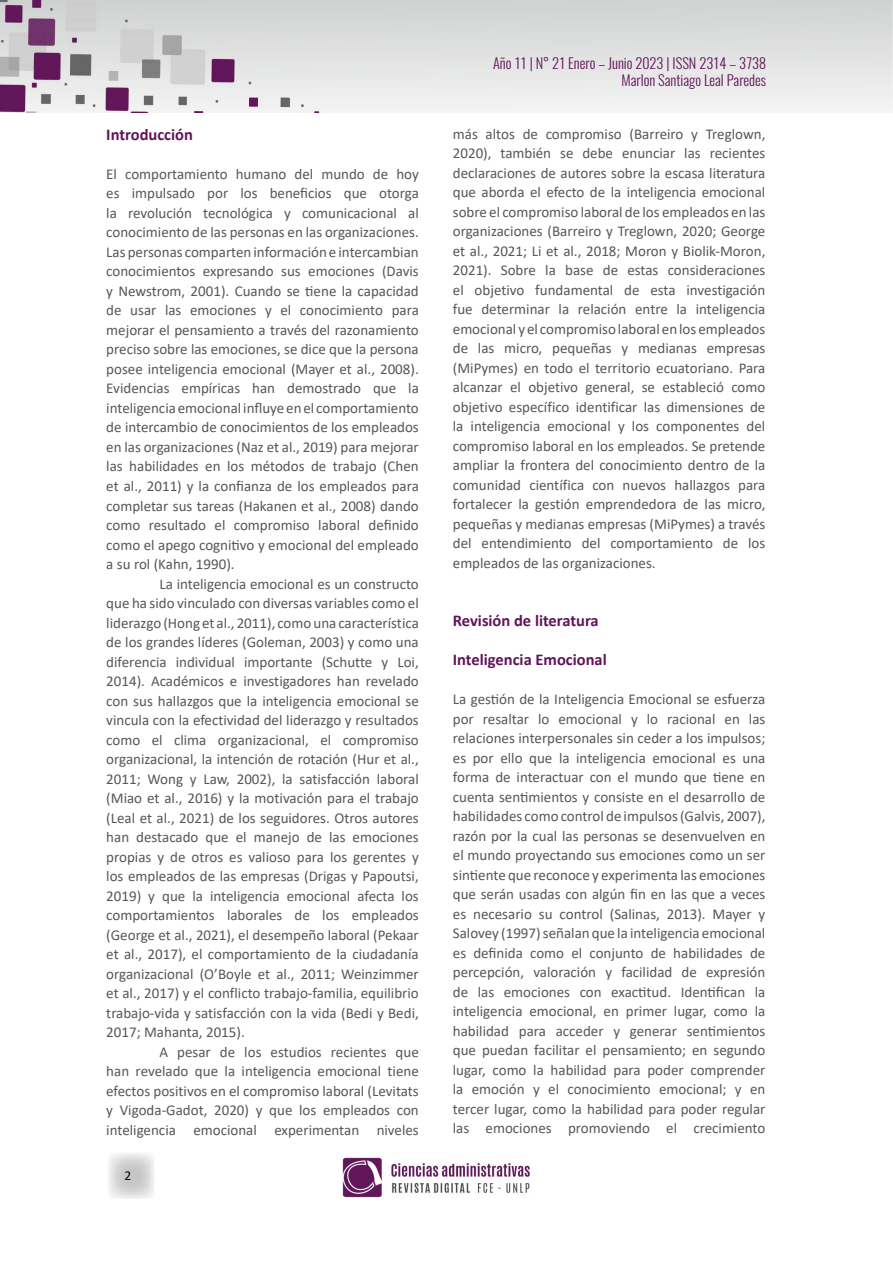
<style>
.page{position:relative;width:893px;height:1263px;background:#fff}
.page>*{position:absolute;margin:0;border:0;box-sizing:border-box;transform-origin:0 0}
.t1{font:700 16.5px "Calibri";color:#61135a}
.t2{font:15px/19.5px "Calibri";color:#575756;text-align:justify}
.t3{font:300 14.4px/17.2px "Oswald";color:#61135a;text-align:right}
.t4{font:13.5px "Calibri";color:#000}
</style>
<div class="page">
<svg style="left:109px;top:1153px;width:45px;height:46px"></svg>
<img style="left:0;top:0;width:893px;height:112px">
<img style="left:342px;top:1157px;width:187px;height:41px">
<p class="t1" style="left:106px;top:123px;width:88px">Introducción</p>
<p class="t2" style="left:106px;top:164px;width:314px">El comportamiento humano del mundo de hoy es impulsado por los beneficios que otorga la revolución tecnológica y comunicacional al conocimiento de las personas en las organizaciones.<br>Las personas comparten información e intercambian conocimientos expresando sus emociones (Davis y Newstrom, 2001). Cuando se tiene la capacidad de usar las emociones y el conocimiento para mejorar el pensamiento a través del razonamiento preciso sobre las emociones, se dice que la persona posee inteligencia emocional (Mayer et al., 2008).<br>Evidencias empíricas han demostrado que la inteligencia emocional influye en el comportamiento de intercambio de conocimientos de los empleados en las organizaciones (Naz et al., 2019) para mejorar las habilidades en los métodos de trabajo (Chen et al., 2011) y la confianza de los empleados para completar sus tareas (Hakanen et al., 2008) dando como resultado el compromiso laboral definido como el apego cognitivo y emocional del empleado a su rol (Kahn, 1990).</p>
<p class="t2" style="left:106px;top:573px;width:314px;text-indent:53px">La inteligencia emocional es un constructo que ha sido vinculado con diversas variables como el liderazgo (Hong et al., 2011), como una característica de los grandes líderes (Goleman, 2003) y como una diferencia individual importante (Schutte y Loi, 2014). Académicos e investigadores han revelado con sus hallazgos que la inteligencia emocional se vincula con la efectividad del liderazgo y resultados como el clima organizacional, el compromiso organizacional, la intención de rotación (Hur et al., 2011; Wong y Law, 2002), la satisfacción laboral (Miao et al., 2016) y la motivación para el trabajo (Leal et al., 2021) de los seguidores. Otros autores han destacado que el manejo de las emociones propias y de otros es valioso para los gerentes y los empleados de las empresas (Drigas y Papoutsi, 2019) y que la inteligencia emocional afecta los comportamientos laborales de los empleados (George et al., 2021), el desempeño laboral (Pekaar et al., 2017), el comportamiento de la ciudadanía organizacional (O’Boyle et al., 2011; Weinzimmer et al., 2017) y el conflicto trabajo-familia, equilibrio trabajo-vida y satisfacción con la vida (Bedi y Bedi, 2017; Mahanta, 2015).</p>
<p class="t2" style="left:106px;top:1041px;width:314px;text-indent:53px">A pesar de los estudios recientes que han revelado que la inteligencia emocional tiene efectos positivos en el compromiso laboral (Levitats y Vigoda-Gadot, 2020) y que los empleados con inteligencia emocional experimentan niveles</p>
<p class="t4" style="left:124px;top:1166px;width:8px">2</p>
<p class="t3" style="left:493px;top:52px;width:275px">Año 11 | N° 21 Enero – Junio 2023 | ISSN 2314 – 3738<br>Marlon Santiago Leal Paredes</p>
<p class="t2" style="left:453px;top:124px;width:314px">más altos de compromiso (Barreiro y Treglown, 2020), también se debe enunciar las recientes declaraciones de autores sobre la escasa literatura que aborda el efecto de la inteligencia emocional sobre el compromiso laboral de los empleados en las organizaciones (Barreiro y Treglown, 2020; George et al., 2021; Li et al., 2018; Moron y Biolik-Moron, 2021). Sobre la base de estas consideraciones el objetivo fundamental de esta investigación fue determinar la relación entre la inteligencia emocional y el compromiso laboral en los empleados de las micro, pequeñas y medianas empresas (MiPymes) en todo el territorio ecuatoriano. Para alcanzar el objetivo general, se estableció como objetivo específico identificar las dimensiones de la inteligencia emocional y los componentes del compromiso laboral en los empleados. Se pretende ampliar la frontera del conocimiento dentro de la comunidad científica con nuevos hallazgos para fortalecer la gestión emprendedora de las micro, pequeñas y medianas empresas (MiPymes) a través del entendimiento del comportamiento de los empleados de las organizaciones.</p>
<p class="t1" style="left:453px;top:609px;width:147px">Revisión de literatura</p>
<p class="t1" style="left:453px;top:648px;width:155px">Inteligencia Emocional</p>
<p class="t2" style="left:453px;top:689px;width:314px">La gestión de la Inteligencia Emocional se esfuerza por resaltar lo emocional y lo racional en las relaciones interpersonales sin ceder a los impulsos; es por ello que la inteligencia emocional es una forma de interactuar con el mundo que tiene en cuenta sentimientos y consiste en el desarrollo de habilidades como control de impulsos (Galvis, 2007), razón por la cual las personas se desenvuelven en el mundo proyectando sus emociones como un ser sintiente que reconoce y experimenta las emociones que serán usadas con algún fin en las que a veces es necesario su control (Salinas, 2013). Mayer y Salovey (1997) señalan que la inteligencia emocional es definida como el conjunto de habilidades de percepción, valoración y facilidad de expresión de las emociones con exactitud. Identifican la inteligencia emocional, en primer lugar, como la habilidad para acceder y generar sentimientos que puedan facilitar el pensamiento; en segundo lugar, como la habilidad para poder comprender la emoción y el conocimiento emocional; y en tercer lugar, como la habilidad para poder regular las emociones promoviendo el crecimiento</p>
</div>
